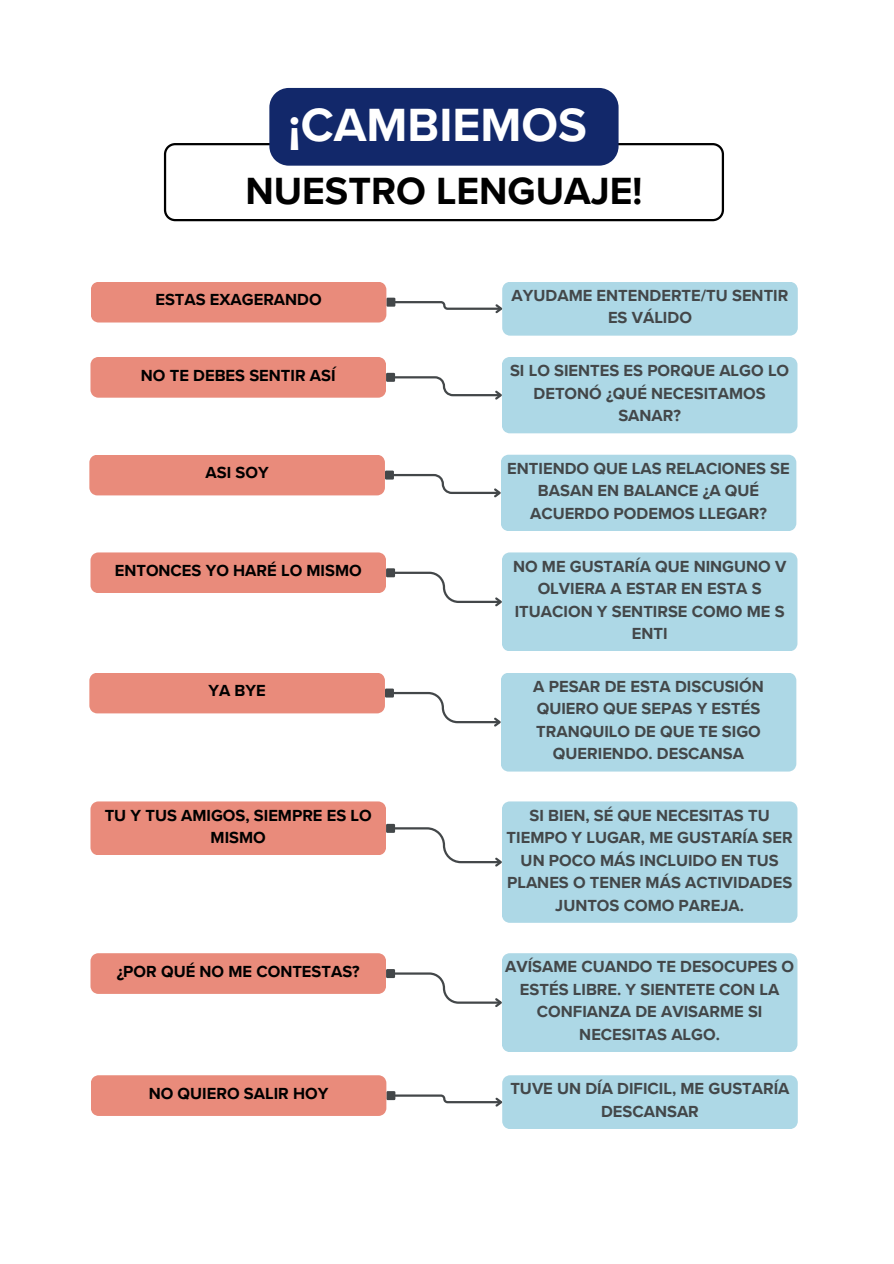
<style>
.page{position:relative;width:894px;height:1264px;background:#fff}
.page>*{position:absolute;margin:0;border:0;box-sizing:border-box;transform-origin:0 0}
.t1{font:700 48px "Proxima Nova";color:#fff}
.t2{font:700 39px "Proxima Nova";color:#000}
.t3{font:700 16.5px/22.5px "Proxima Nova";color:#434749;text-align:center}
.t4{font:700 16.5px/22.5px "Proxima Nova";color:#000;text-align:center}
</style>
<div class="page">
<div style="left:387px;top:299px;width:7px;height:6px;background:#434749"></div>
<div style="left:386px;top:298px;width:9px;height:9px;border:2px solid #434749"></div>
<svg style="left:393px;top:282px;width:404px;height:53px"></svg>
<div style="left:91px;top:282px;width:295px;height:40px;background:#e98b7b"></div>
<svg style="left:164px;top:88px;width:559px;height:133px"></svg>
<div style="left:387px;top:374px;width:7px;height:7px;background:#434749"></div>
<div style="left:386px;top:373px;width:9px;height:9px;border:2px solid #434749"></div>
<svg style="left:392px;top:357px;width:405px;height:76px"></svg>
<div style="left:90px;top:357px;width:296px;height:40px;background:#e98b7b"></div>
<div style="left:386px;top:471px;width:7px;height:7px;background:#434749"></div>
<div style="left:385px;top:470px;width:9px;height:9px;border:2px solid #434749"></div>
<svg style="left:391px;top:455px;width:405px;height:76px"></svg>
<div style="left:89px;top:455px;width:296px;height:40px;background:#e98b7b"></div>
<div style="left:387px;top:569px;width:7px;height:7px;background:#434749"></div>
<div style="left:386px;top:568px;width:9px;height:9px;border:2px solid #434749"></div>
<svg style="left:392px;top:552px;width:405px;height:99px"></svg>
<div style="left:90px;top:552px;width:296px;height:41px;background:#e98b7b"></div>
<div style="left:386px;top:689px;width:7px;height:7px;background:#434749"></div>
<div style="left:385px;top:688px;width:9px;height:9px;border:2px solid #434749"></div>
<svg style="left:391px;top:673px;width:405px;height:98px"></svg>
<div style="left:89px;top:673px;width:296px;height:40px;background:#e98b7b"></div>
<div style="left:387px;top:825px;width:7px;height:6px;background:#434749"></div>
<div style="left:386px;top:823px;width:9px;height:9px;border:2px solid #434749"></div>
<svg style="left:392px;top:801px;width:405px;height:121px"></svg>
<div style="left:90px;top:801px;width:296px;height:54px;background:#e98b7b"></div>
<div style="left:387px;top:970px;width:7px;height:6px;background:#434749"></div>
<div style="left:386px;top:969px;width:9px;height:9px;border:2px solid #434749"></div>
<svg style="left:392px;top:953px;width:405px;height:99px"></svg>
<div style="left:90px;top:953px;width:296px;height:40px;background:#e98b7b"></div>
<div style="left:387px;top:1092px;width:7px;height:6px;background:#434749"></div>
<div style="left:386px;top:1091px;width:9px;height:9px;border:2px solid #434749"></div>
<svg style="left:393px;top:1075px;width:404px;height:54px"></svg>
<div style="left:91px;top:1075px;width:295px;height:40px;background:#e98b7b"></div>
<p class="t1" style="left:288px;top:97px;width:300px">¡CAMBIEMOS</p>
<p class="t2" style="left:245px;top:168px;width:398px">NUESTRO LENGUAJE!</p>
<h2 class="t4" style="left:155px;top:289px;width:168px">ESTAS EXAGERANDO</h2>
<h1 class="t3" style="left:511px;top:284px;width:278px">AYUDAME ENTENDERTE/TU SENTIR<br>ES VÁLIDO</h1>
<p class="t4" style="left:141px;top:364px;width:196px">NO TE DEBES SENTIR ASÍ</p>
<p class="t3" style="left:510px;top:360px;width:280px">SI LO SIENTES ES PORQUE ALGO LO<br>DETONÓ ¿QUÉ NECESITAMOS<br>SANAR?</p>
<p class="t4" style="left:205px;top:462px;width:65px">ASI SOY</p>
<p class="t3" style="left:507px;top:457px;width:284px">ENTIENDO QUE LAS RELACIONES SE<br>BASAN EN BALANCE ¿A QUÉ<br>ACUERDO PODEMOS LLEGAR?</p>
<p class="t4" style="left:115px;top:559px;width:248px">ENTONCES YO HARÉ LO MISMO</p>
<p class="t3" style="left:513px;top:555px;width:275px">NO ME GUSTARÍA QUE NINGUNO V<br>OLVIERA A ESTAR EN ESTA S<br>ITUACION Y SENTIRSE COMO ME S<br>ENTI</p>
<p class="t4" style="left:208px;top:680px;width:59px">YA BYE</p>
<p class="t3" style="left:533px;top:675px;width:232px">A PESAR DE ESTA DISCUSIÓN<br>QUIERO QUE SEPAS Y ESTÉS<br>TRANQUILO DE QUE TE SIGO<br>QUERIENDO. DESCANSA</p>
<p class="t4" style="left:105px;top:804px;width:268px">TU Y TUS AMIGOS, SIEMPRE ES LO<br>MISMO</p>
<p class="t3" style="left:506px;top:804px;width:287px">SI BIEN, SÉ QUE NECESITAS TU<br>TIEMPO Y LUGAR, ME GUSTARÍA SER<br>UN POCO MÁS INCLUIDO EN TUS<br>PLANES O TENER MÁS ACTIVIDADES<br>JUNTOS COMO PAREJA.</p>
<p class="t4" style="left:117px;top:960px;width:244px">¿POR QUÉ NO ME CONTESTAS?</p>
<p class="t3" style="left:505px;top:955px;width:290px">AVÍSAME CUANDO TE DESOCUPES O<br>ESTÉS LIBRE. Y SIENTETE CON LA<br>CONFIANZA DE AVISARME SI<br>NECESITAS ALGO.</p>
<p class="t4" style="left:149px;top:1082px;width:181px">NO QUIERO SALIR HOY</p>
<p class="t3" style="left:510px;top:1077px;width:280px">TUVE UN DÍA DIFICIL, ME GUSTARÍA<br>DESCANSAR</p>
</div>
